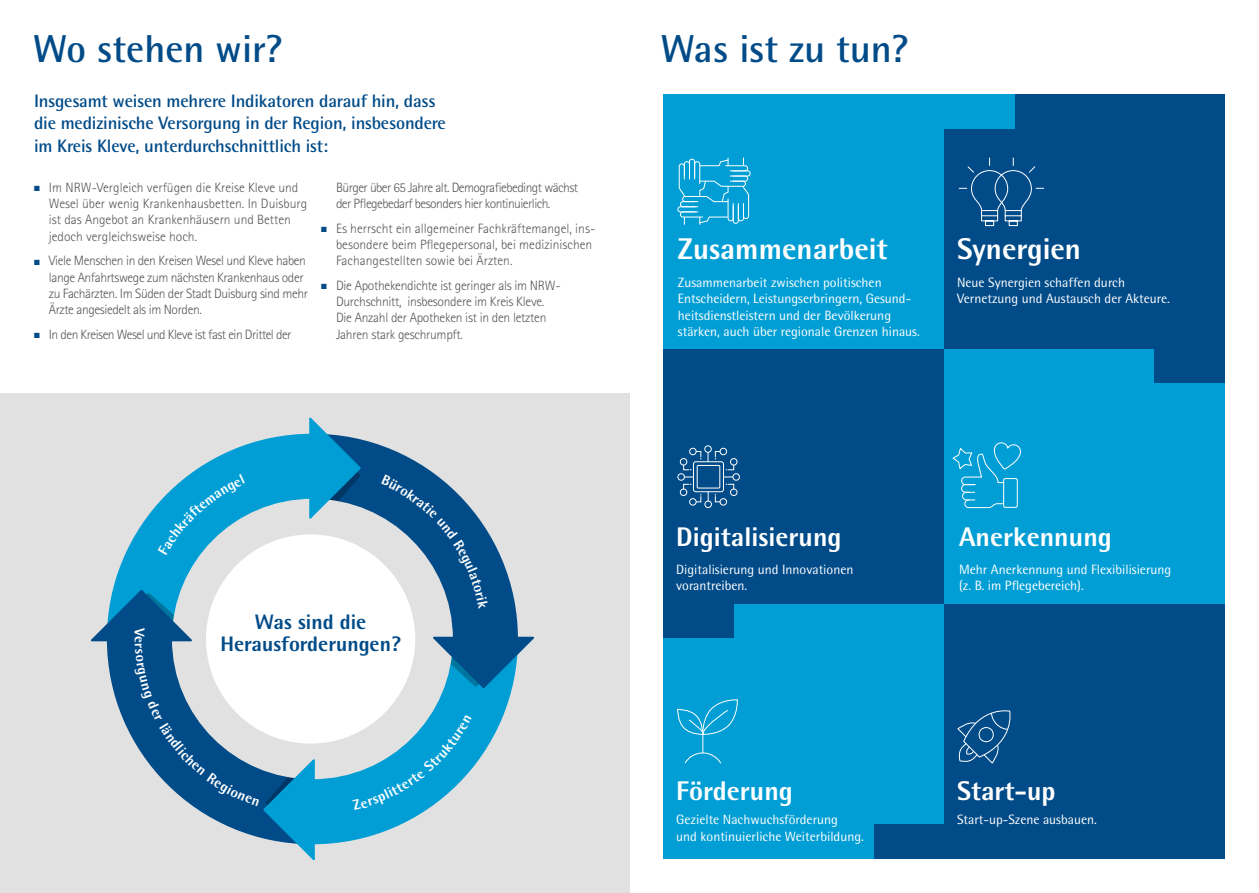
<style>
.page{position:relative;width:1259px;height:893px;background:#fff}
.page>*{position:absolute;margin:0;border:0;box-sizing:border-box;transform-origin:0 0}
.t1{font:700 39px "Rotis Semi Sans Std";color:#004b88}
.t2{font:800 30px "Rotis Semi Sans Std";color:#fff}
.t3{font:800 27px "Rotis Semi Sans Std";color:#fff}
.t4{font:800 21px/22.5px "Rotis Semi Sans Std";color:#004b88;text-align:center}
.t5{font:700 18px/22.5px "Rotis Semi Sans Std";letter-spacing:-.01em;color:#004b88}
.t6{font:13.5px/16.5px "Rotis Semi Sans Std";color:#fff}
.t7{font:300 13.5px/16.2px "Rotis Sans Serif Std";letter-spacing:-.02em;color:#575756}
.t8{font:300 13.5px/16.2px "Rotis Sans Serif Std";color:#575756}
.t9{font:300 13.5px/16.2px "Rotis Sans Serif Std";letter-spacing:-.04em;color:#575756}
.s1{color:#004b88}
</style>
<div class="page">
<div style="left:0;top:393px;width:629px;height:500px;background:#e1e1e1"></div>
<div style="left:663px;top:94px;width:281px;height:255px;background:#009ed4"></div>
<div style="left:663px;top:604px;width:281px;height:255px;background:#009ed4"></div>
<div style="left:944px;top:94px;width:281px;height:255px;background:#004b88"></div>
<div style="left:663px;top:349px;width:281px;height:255px;background:#004b88"></div>
<div style="left:944px;top:604px;width:281px;height:255px;background:#004b88"></div>
<div style="left:944px;top:349px;width:281px;height:255px;background:#009ed4"></div>
<svg style="left:677px;top:158px;width:74px;height:66px"></svg>
<svg style="left:958px;top:157px;width:86px;height:69px"></svg>
<div style="left:693px;top:461px;width:31px;height:31px;border:1px solid #fff;border-radius:2px"></div>
<div style="left:697px;top:465px;width:23px;height:23px;border:1px solid #fff"></div>
<div style="left:704px;top:445px;width:7px;height:8px;border:1px solid #fff;border-radius:50%"></div>
<div style="left:732px;top:473px;width:8px;height:8px;border:1px solid #fff;border-radius:50%"></div>
<div style="left:677px;top:473px;width:8px;height:8px;border:1px solid #fff;border-radius:50%"></div>
<div style="left:704px;top:501px;width:8px;height:7px;border:1px solid #fff;border-radius:50%"></div>
<div style="left:719px;top:448px;width:8px;height:7px;border:1px solid #fff;border-radius:50%"></div>
<div style="left:730px;top:489px;width:7px;height:7px;border:1px solid #fff;border-radius:50%"></div>
<div style="left:680px;top:489px;width:7px;height:7px;border:1px solid #fff;border-radius:50%"></div>
<div style="left:689px;top:498px;width:7px;height:7px;border:1px solid #fff;border-radius:50%"></div>
<svg style="left:683px;top:484px;width:18px;height:19px"></svg>
<div style="left:689px;top:448px;width:7px;height:7px;border:1px solid #fff;border-radius:50%"></div>
<div style="left:730px;top:458px;width:7px;height:7px;border:1px solid #fff;border-radius:50%"></div>
<svg style="left:714px;top:451px;width:20px;height:19px"></svg>
<div style="left:680px;top:458px;width:7px;height:7px;border:1px solid #fff;border-radius:50%"></div>
<svg style="left:683px;top:451px;width:18px;height:19px"></svg>
<div style="left:719px;top:498px;width:8px;height:7px;border:1px solid #fff;border-radius:50%"></div>
<svg style="left:708px;top:484px;width:26px;height:19px"></svg>
<svg style="left:952px;top:442px;width:69px;height:66px"></svg>
<svg style="left:677px;top:699px;width:61px;height:65px"></svg>
<svg style="left:957px;top:710px;width:54px;height:54px"></svg>
<div style="left:944px;top:94px;width:70px;height:34px;background:#009ed4"></div>
<div style="left:1154px;top:349px;width:71px;height:34px;background:#004b88"></div>
<div style="left:874px;top:825px;width:70px;height:34px;background:#004b88"></div>
<div style="left:663px;top:604px;width:70px;height:34px;background:#004b88"></div>
<svg style="left:91px;top:417px;width:443px;height:444px"></svg>
<h1 class="t1" style="left:33px;top:25px;width:251px">Wo stehen wir?</h1>
<h3 class="t5" style="left:34px;top:89px;width:413px">Insgesamt weisen mehrere Indikatoren darauf hin, dass die medizinische Versorgung in der Region, insbesondere im Kreis Kleve, unterdurchschnittlich ist:</h3>
<p class="t8" style="left:49px;top:179px;width:260px;text-indent:-15px"><span class="s1">■</span> Im NRW-Vergleich verfügen die Kreise Kleve und Wesel über wenig Krankenhausbetten. In Duisburg ist das Angebot an Krankenhäusern und Betten jedoch vergleichsweise hoch.</p>
<p class="t7" style="left:49px;top:253px;width:261px;text-indent:-15px"><span class="s1">■</span> Viele Menschen in den Kreisen Wesel und Kleve haben lange Anfahrtswege zum nächsten Krankenhaus oder zu Fachärzten. Im Süden der Stadt Duisburg sind mehr Ärzte angesiedelt als im Norden.</p>
<p class="t9" style="left:34px;top:326px;width:259px"><span class="s1">■</span> In den Kreisen Wesel und Kleve ist fast ein Drittel der</p>
<p class="t9" style="left:336px;top:179px;width:244px">Bürger über 65 Jahre alt. Demografiebedingt wächst der Pflegebedarf besonders hier kontinuierlich.</p>
<p class="t8" style="left:336px;top:220px;width:261px;text-indent:-15px"><span class="s1">■</span> Es herrscht ein allgemeiner Fachkräftemangel, ins&shy;besondere beim Pflegepersonal, bei medizinischen<br>Fachangestellten sowie bei Ärzten.</p>
<p class="t7" style="left:336px;top:277px;width:226px;text-indent:-15px"><span class="s1">■</span> Die Apothekendichte ist geringer als im NRW-Durchschnitt, insbesondere im Kreis Kleve.<br>Die Anzahl der Apotheken ist in den letzten Jahren stark geschrumpft.</p>
<h1 class="t1" style="left:660px;top:25px;width:250px">Was ist zu tun?</h1>
<h2 class="t2" style="left:678px;top:230px;width:211px">Zusammenarbeit</h2>
<h2 class="t2" style="left:957px;top:230px;width:126px">Synergien</h2>
<p class="t6" style="left:957px;top:274px;width:214px">Neue Synergien schaffen durch<br>Vernetzung und Austausch der Akteure.</p>
<p class="t6" style="left:678px;top:274px;width:243px">Zusammenarbeit zwischen politischen Entscheidern, Leistungserbringern, Gesund&shy;heitsdienstleistern und der Bevölkerung stärken, auch über regionale Grenzen hinaus.</p>
<h3 class="t4" style="left:220px;top:610px;width:182px">Was sind die<br>Herausforderungen?</h3>
<h3 class="t3" style="left:676px;top:520px;width:167px">Digitalisierung</h3>
<p class="t6" style="left:676px;top:561px;width:179px">Digitalisierung und Innovationen vorantreiben.</p>
<h3 class="t3" style="left:959px;top:520px;width:154px">Anerkennung</h3>
<p class="t6" style="left:959px;top:561px;width:214px">Mehr Anerkennung und Flexibilisierung (z. B. im Pflegebereich).</p>
<h3 class="t3" style="left:676px;top:774px;width:118px">Förderung</h3>
<h3 class="t3" style="left:957px;top:774px;width:100px">Start-up</h3>
<p class="t6" style="left:957px;top:811px;width:141px">Start-up-Szene ausbauen.</p>
<p class="t6" style="left:676px;top:811px;width:189px">Gezielte Nachwuchsförderung<br>und kontinuierliche Weiterbildung.</p>
</div>
